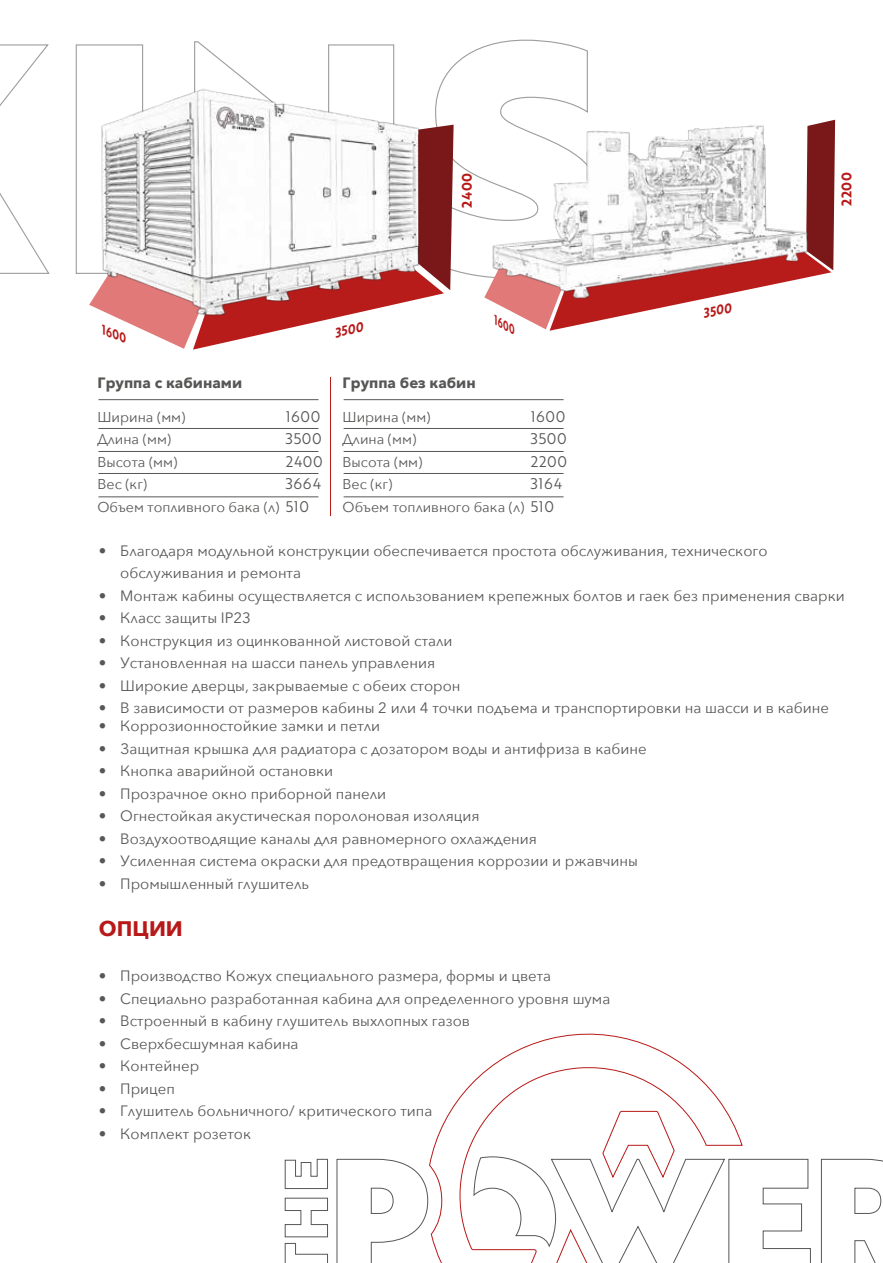
<style>
.page{position:relative;width:883px;height:1263px;background:#fff}
.page>*{position:absolute;margin:0;border:0;box-sizing:border-box;transform-origin:0 0}
.t1{font:700 21px "Avenir Next";color:#b71918}
.t2{font:15px/22.5px "Avenir Next";color:#575756}
.t3{font:15px/22.5px "Brother 1816 Book";letter-spacing:.04em;color:#575756;text-align:justify}
.t4{font:700 15px "Avenir Next";color:#575756}
.t5{font:14.25px/22.5px "Avenir Next";color:#575756}
.t6{font:13.5px "Brother 1816 Bold";letter-spacing:.04em;color:#b71918}
.t7{font:italic 13.2px "Brother 1816 Bold";color:#b71918;scale:.87 1}
.t8{font:italic 13.05px "Brother 1816 Bold";color:#b71918;scale:.89 1}
.t9{font:italic 12.75px "Brother 1816 Bold";color:#b71918;scale:.84 1}
.t10{font:italic 11.55px "Brother 1816 Bold";color:#b71918;scale:.84 1}
.s1{font-family:"Brother 1816 Book";font-size:15px}
</style>
<div class="page">
<svg style="left:0;top:44px;width:50px;height:230px"></svg>
<hr style="left:343px;top:428px;width:220px;height:1px;background:#575756">
<hr style="left:343px;top:399px;width:220px;height:1px;background:#575756">
<hr style="left:330px;top:377px;width:1px;height:139px;background:#b71918">
<hr style="left:98px;top:428px;width:220px;height:1px;background:#575756">
<hr style="left:343px;top:451px;width:220px;height:1px;background:#575756">
<hr style="left:98px;top:451px;width:220px;height:1px;background:#575756">
<hr style="left:343px;top:473px;width:220px;height:1px;background:#575756">
<hr style="left:98px;top:473px;width:220px;height:1px;background:#575756">
<hr style="left:343px;top:496px;width:220px;height:1px;background:#575756">
<hr style="left:98px;top:496px;width:220px;height:1px;background:#575756">
<hr style="left:98px;top:399px;width:220px;height:1px;background:#575756">
<img style="left:0;top:68px;width:16px;height:206px">
<svg style="left:428px;top:1033px;width:315px;height:230px"></svg>
<svg style="left:284px;top:1243px;width:44px;height:20px"></svg>
<svg style="left:284px;top:1197px;width:44px;height:40px"></svg>
<svg style="left:284px;top:1158px;width:44px;height:31px"></svg>
<svg style="left:820px;top:1158px;width:62px;height:105px"></svg>
<svg style="left:473px;top:1156px;width:338px;height:107px"></svg>
<svg style="left:336px;top:1158px;width:92px;height:105px"></svg>
<svg style="left:161px;top:39px;width:673px;height:311px"></svg>
<img style="left:464px;top:85px;width:367px;height:242px">
<img style="left:75px;top:40px;width:383px;height:298px">
<p class="t6" style="left:456px;top:208px;width:36px;rotate:-90deg">2400</p>
<p class="t9" style="left:107px;top:321px;width:32px;rotate:20deg">1600</p>
<p class="t10" style="left:501px;top:313px;width:29px;rotate:31deg">1600</p>
<p class="t8" style="left:332px;top:324px;width:34px;rotate:-14deg">3500</p>
<p class="t4" style="left:97px;top:370px;width:146px">Группа с кабинами</p>
<p class="t3" style="left:286px;top:405px;width:38px;text-align:left">1600<br>3500<br>2400<br>3664</p>
<p class="t5" style="left:97px;top:495px;width:213px">Объем топливного бака (л) <span class="s1">510</span></p>
<p class="t5" style="left:97px;top:405px;width:89px">Ширина (мм)<br>Длина (мм)<br>Высота (мм)<br>Вес (кг)</p>
<p class="t4" style="left:342px;top:370px;width:135px">Группа без кабин</p>
<p class="t3" style="left:530px;top:405px;width:38px">1600<br>3500<br>2200<br>3164</p>
<p class="t5" style="left:342px;top:495px;width:213px">Объем топливного бака (л) <span class="s1">510</span></p>
<p class="t5" style="left:342px;top:405px;width:89px">Ширина (мм)<br>Длина (мм)<br>Высота (мм)<br>Вес (кг)</p>
<p class="t7" style="left:701px;top:303px;width:34px;rotate:-12deg">3500</p>
<p class="t6" style="left:836px;top:206px;width:35px;rotate:-90deg">2200</p>
<p class="t2" style="left:120px;top:538px;width:648px;text-indent:-21px">• Благодаря модульной конструкции обеспечивается простота обслуживания, технического обслуживания и ремонта</p>
<p class="t2" style="left:99px;top:583px;width:747px">• Монтаж кабины осуществляется с использованием крепежных болтов и гаек без применения сварки</p>
<p class="t2" style="left:99px;top:606px;width:153px">• Класс защиты IP23</p>
<p class="t2" style="left:99px;top:628px;width:355px">• Конструкция из оцинкованной листовой стали</p>
<p class="t2" style="left:99px;top:651px;width:337px">• Установленная на шасси панель управления</p>
<p class="t2" style="left:99px;top:673px;width:363px">• Широкие дверцы, закрываемые с обеих сторон</p>
<p class="t2" style="left:99px;top:696px;width:731px">• В зависимости от размеров кабины 2 или 4 точки подъема и транспортировки на шасси и в кабине</p>
<p class="t2" style="left:99px;top:714px;width:283px">• Коррозионностойкие замки и петли</p>
<p class="t2" style="left:99px;top:736px;width:549px">• Защитная крышка для радиатора с дозатором воды и антифриза в кабине</p>
<p class="t2" style="left:99px;top:759px;width:236px">• Кнопка аварийной остановки</p>
<p class="t2" style="left:99px;top:781px;width:288px">• Прозрачное окно приборной панели</p>
<p class="t2" style="left:99px;top:804px;width:382px">• Огнестойкая акустическая поролоновая изоляция</p>
<p class="t2" style="left:99px;top:826px;width:439px">• Воздухоотводящие каналы для равномерного охлаждения</p>
<p class="t2" style="left:99px;top:849px;width:540px">• Усиленная система окраски для предотвращения коррозии и ржавчины</p>
<p class="t2" style="left:99px;top:871px;width:212px">• Промышленный глушитель</p>
<h1 class="t1" style="left:99px;top:911px;width:85px">ОПЦИИ</h1>
<p class="t2" style="left:99px;top:964px;width:454px">• Производство Кожух специального размера, формы и цвета</p>
<p class="t2" style="left:99px;top:987px;width:513px">• Специально разработанная кабина для определенного уровня шума</p>
<p class="t2" style="left:99px;top:1009px;width:372px">• Встроенный в кабину глушитель выхлопных газов</p>
<p class="t2" style="left:99px;top:1032px;width:201px">• Сверхбесшумная кабина</p>
<p class="t2" style="left:99px;top:1054px;width:102px">• Контейнер</p>
<p class="t2" style="left:99px;top:1077px;width:77px">• Прицеп</p>
<p class="t2" style="left:99px;top:1099px;width:335px">• Глушитель больничного/ критического типа</p>
<p class="t2" style="left:99px;top:1122px;width:154px">• Комплект розеток</p>
</div>
